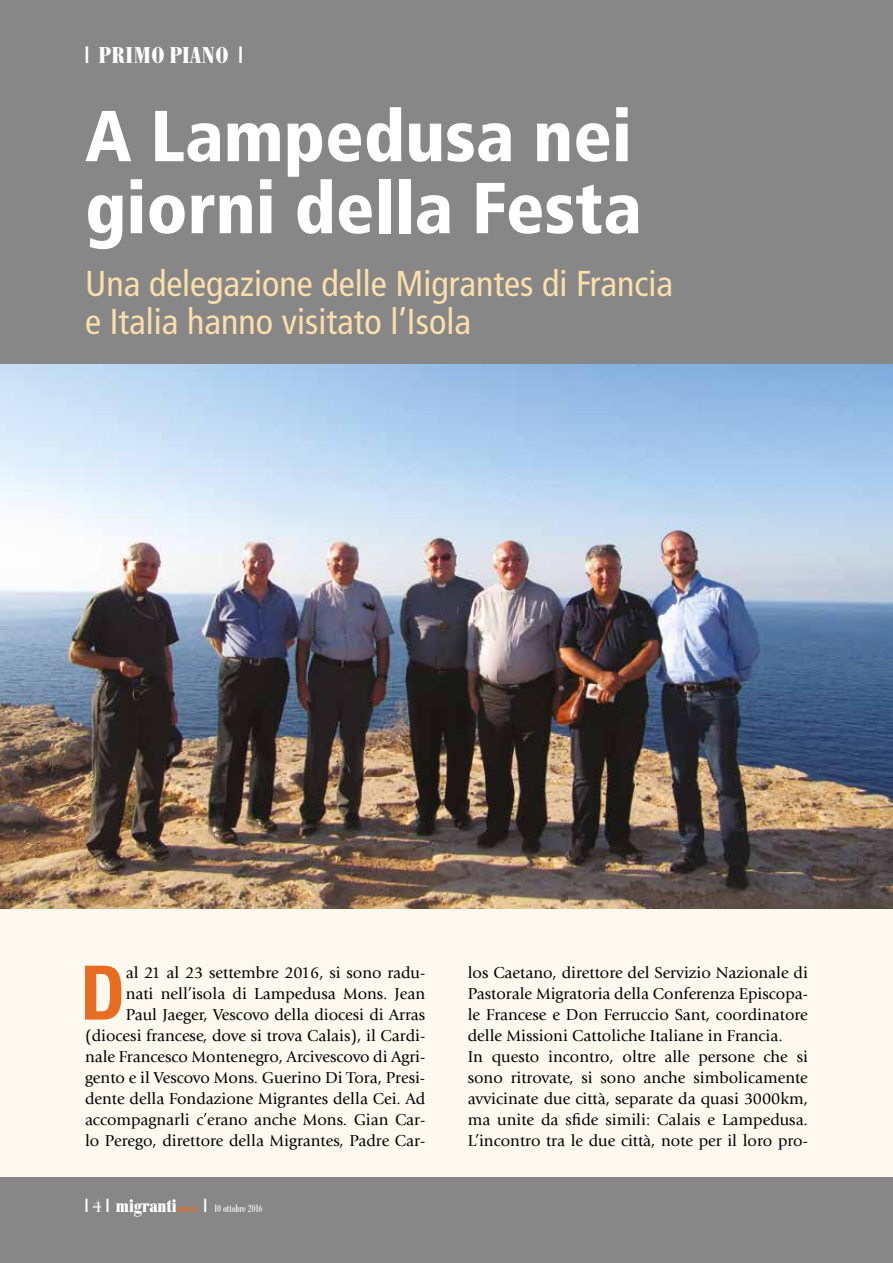
<style>
.page{position:relative;width:893px;height:1263px;background:#fef9ef}
.page>*{position:absolute;margin:0;border:0;box-sizing:border-box;transform-origin:0 0}
.t1{font:700 condensed 74.7px "Univers";color:#e76d23}
.t2{font:900 condensed 72px/72px "Frutiger";color:#fff}
.t3{font:condensed 36px/37.5px "Frutiger";color:#fbdfab}
.t4{font:700 condensed 22.5px "Bodoni BE";letter-spacing:.03em;color:#fff}
.t5{font:700 condensed 18px "Bodoni BE";color:#fff}
.t6{font:16.5px/21px "Giovanni";color:#000;text-align:right}
.t7{font:condensed 10.5px "Bodoni BE";color:#fff}
.t8{font:700 condensed 7.5px "Bodoni BE";letter-spacing:.04em;color:#e76d23}
.s1{font-family:"False Positive BRK";font-weight:400;font-stretch:normal}
.s2{font-family:"Bauer Bodoni Std";font-weight:400;font-stretch:normal}
.s3{font-family:"False Positive BRK";font-stretch:normal;font-size:18px}
</style>
<div class="page">
<div style="left:0;top:0;width:893px;height:693px;background:#878787"></div>
<div style="left:0;top:1178px;width:893px;height:85px;background:#878787"></div>
<img style="left:0;top:365px;width:893px;height:544px">
<h3 class="t4" style="left:85px;top:43px;width:159px"><span class="s1">1</span> PRIMO PIANO <span class="s1">1</span></h3>
<h2 class="t2" style="left:85px;top:100px;width:558px">A Lampedusa nei giorni della Festa</h2>
<h3 class="t3" style="left:85px;top:265px;width:590px">Una delegazione delle Migrantes di Francia e Italia hanno visitato l’Isola</h3>
<h1 class="t1" style="left:80px;top:947px;width:47px">D</h1>
<p class="t6" style="left:85px;top:962px;width:342px">al 21 al 23 settembre 2016, si sono radu-<br>nati nell’isola di Lampedusa Mons. Jean<br>Paul Jaeger, Vescovo della diocesi di Arras (diocesi francese, dove si trova Calais), il Cardi&shy;nale Francesco Montenegro, Arcivescovo di Agri&shy;gento e il Vescovo Mons. Guerino Di Tora, Presi&shy;dente della Fondazione Migrantes della Cei. Ad accompagnarli c’erano anche Mons. Gian Car&shy;lo Perego, direttore della Migrantes, Padre Car-</p>
<p class="t5" style="left:85px;top:1196px;width:93px"><span class="s1">1</span> <span class="s2">4</span> <span class="s1">1</span> migranti</p>
<p class="t8" style="left:177px;top:1205px;width:22px">PRESS</p>
<p class="t7" style="left:204px;top:1203px;width:60px"><span class="s3">1</span> 10 ottobre 2016</p>
<p class="t6" style="left:468px;top:962px;width:342px;text-align:left">los Caetano, direttore del Servizio Nazionale di Pastorale Migratoria della Conferenza Episcopa&shy;le Francese e Don Ferruccio Sant, coordinatore delle Missioni Cattoliche Italiane in Francia.<br>In questo incontro, oltre alle persone che si sono ritrovate, si sono anche simbolicamente avvicinate due città, separate da quasi 3000km, ma unite da sfide simili: Calais e Lampedusa.<br>L’incontro tra le due città, note per il loro pro-</p>
</div>
